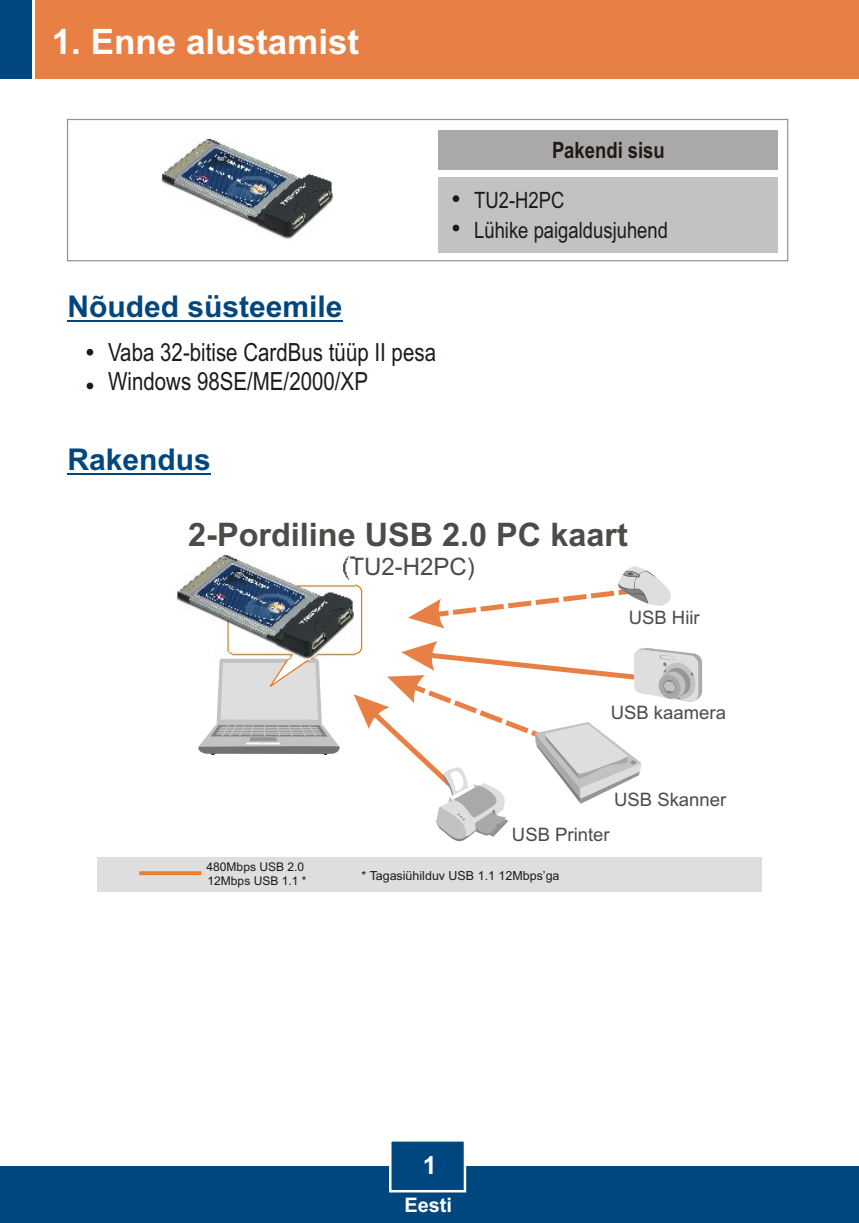
<style>
.page{position:relative;width:859px;height:1223px;background:#fff}
.page>*{position:absolute;margin:0;border:0;box-sizing:border-box;transform-origin:0 0}
.t1{font:700 35px "Arial";color:#fff}
.t2{font:700 32.5px "Arial";color:#4d4a47}
.t3{font:700 30px "Arial";color:#004780}
.t4{font:25px/28.2px "Arial Narrow";color:#1f1a17}
.t5{font:700 25px "Arial";color:#fff}
.t6{font:24px "Arial";color:#4d4a47}
.t7{font:22.5px/30.5px "Arial Narrow";color:#1f1a17}
.t8{font:700 22.5px "Arial Narrow";color:#1f1a17}
.t9{font:700 20px "Arial";color:#fff}
.t10{font:18.5px "Arial";color:#4d4a47}
.t11{font:12.5px "Arial";color:#1f1a17}
.t12{font:12px/14.2px "Arial";color:#1f1a17}
</style>
<div class="page">
<svg style="left:66px;top:118px;width:723px;height:144px"></svg>
<div style="left:438px;top:177px;width:339px;height:76px;background:#c2c2c2"></div>
<div style="left:438px;top:130px;width:339px;height:40px;background:#aba8a8"></div>
<svg style="left:453px;top:195px;width:6px;height:7px"></svg>
<svg style="left:87px;top:349px;width:6px;height:6px"></svg>
<svg style="left:453px;top:225px;width:6px;height:6px"></svg>
<svg style="left:87px;top:383px;width:6px;height:6px"></svg>
<div style="left:0;top:1166px;width:859px;height:56px;background:#004780"></div>
<div style="left:35px;top:0;width:824px;height:79px;background:#e88045"></div>
<div style="left:0;top:0;width:32px;height:79px;background:#004780"></div>
<svg style="left:389px;top:1141px;width:78px;height:52px"></svg>
<img style="left:161px;top:140px;width:173px;height:100px">
<div style="left:97px;top:857px;width:665px;height:34px;background:#dedede"></div>
<img style="left:176px;top:554px;width:178px;height:55px">
<svg style="left:197px;top:566px;width:505px;height:276px"></svg>
<div style="left:140px;top:871px;width:61px;height:3px;background:#e88045;border:1px solid #e87817"></div>
<hr style="left:68px;top:473px;width:143px;height:1px;background:#004780">
<hr style="left:68px;top:320px;width:275px;height:1px;background:#004780">
<h1 class="t1" style="left:52px;top:28px;width:309px">1. Enne alustamist</h1>
<p class="t3" style="left:68px;top:295px;width:277px">Nõuded süsteemile</p>
<p class="t4" style="left:108px;top:341px;width:329px">Vaba 32-bitise CardBus tüüp II pesa<br>Windows 98SE/ME/2000/XP</p>
<p class="t3" style="left:68px;top:448px;width:145px">Rakendus</p>
<p class="t8" style="left:552px;top:133px;width:114px">Pakendi sisu</p>
<p class="t7" style="left:474px;top:187px;width:195px">TU2-H2PC<br>Lühike paigaldusjuhend</p>
<h2 class="t2" style="left:188px;top:522px;width:441px">2-Pordiline USB 2.0 PC kaart</h2>
<p class="t6" style="left:341px;top:557px;width:135px">(TU2-H2PC)</p>
<p class="t10" style="left:629px;top:610px;width:72px">USB Hiir</p>
<p class="t10" style="left:610px;top:705px;width:117px">USB kaamera</p>
<p class="t10" style="left:614px;top:793px;width:114px">USB Skanner</p>
<p class="t10" style="left:512px;top:827px;width:99px">USB Printer</p>
<p class="t12" style="left:207px;top:860px;width:101px">480Mbps USB 2.0<br>12Mbps USB 1.1 *</p>
<p class="t11" style="left:361px;top:870px;width:199px">* Tagasiühilduv USB 1.1 12Mbps’ga</p>
<p class="t5" style="left:423px;top:1155px;width:15px">1</p>
<p class="t9" style="left:404px;top:1197px;width:49px">Eesti</p>
</div>
